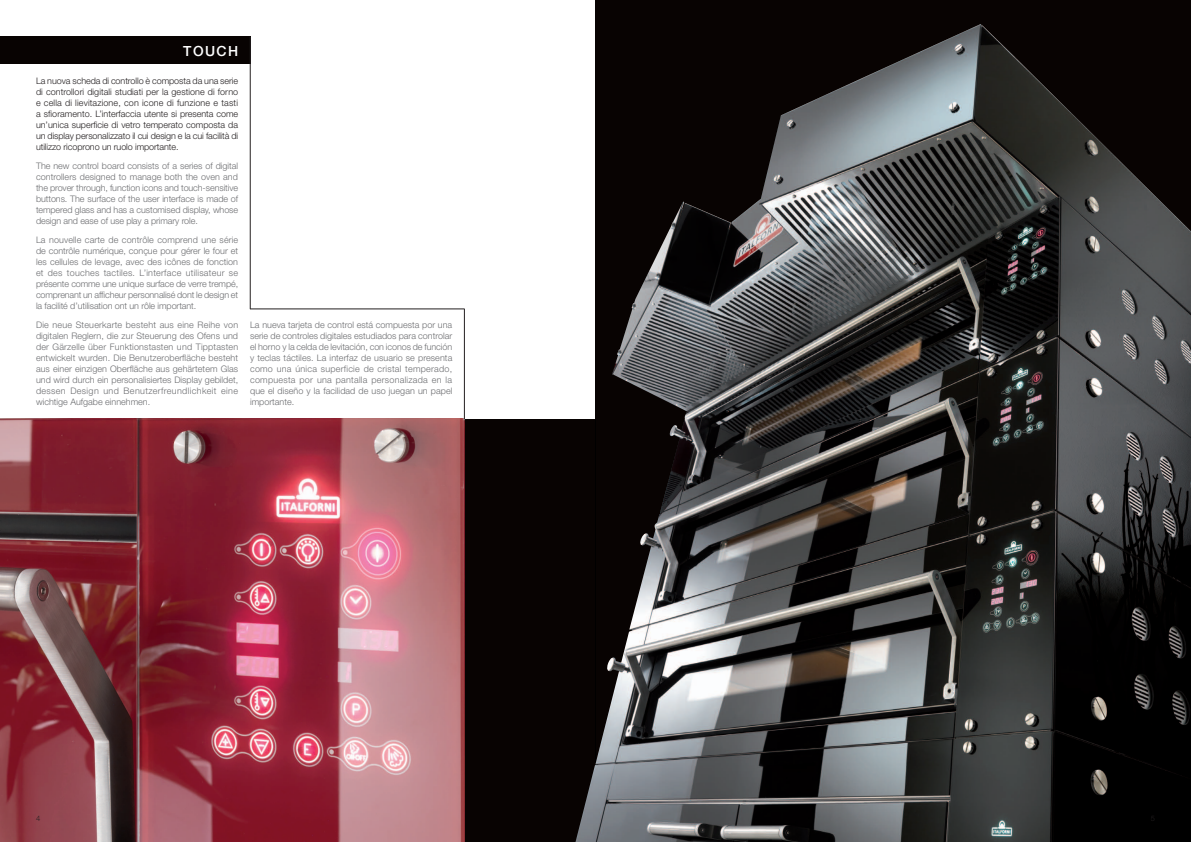
<style>
.page{position:relative;width:1191px;height:842px;background:#fff}
.page>*{position:absolute;margin:0;border:0;box-sizing:border-box;transform-origin:0 0}
.t1{font:500 14px "Helvetica Neue";letter-spacing:.1em;color:#fff}
.t2{font:300 9px/11px "Helvetica Neue";letter-spacing:-.005em;color:#6c6d70;text-align:justify}
.t3{font:300 9px/11px "Helvetica Neue";letter-spacing:-.01em;color:#231f20;text-align:justify}
.t4{font:300 7.5px "Helvetica Neue";color:#231f20}
</style>
<div class="page">
<img style="left:0;top:419px;width:464px;height:423px">
<div style="left:464px;top:419px;width:131px;height:423px;background:#080302"></div>
<div style="left:595px;top:0;width:596px;height:842px;background:#080302"></div>
<img style="left:575px;top:24px;width:616px;height:818px">
<div style="left:0;top:37px;width:250px;height:27px;background:#080302"></div>
<hr style="left:250px;top:309px;width:214px;height:1px;background:#231f20">
<hr style="left:250px;top:37px;width:1px;height:272px;background:#231f20">
<hr style="left:464px;top:309px;width:1px;height:110px;background:#231f20">
<h1 class="t1" style="left:183px;top:43px;width:56px">TOUCH</h1>
<p class="t3" style="left:36px;top:75px;width:204px">La nuova scheda di controllo è composta da una serie di controllori digitali studiati per la gestione di forno e cella di lievitazione, con icone di funzione e tasti a sfioramento. L’interfaccia utente si presenta come un’unica superficie di vetro temperato composta da un display personalizzato il cui design e la cui facilità di utilizzo ricoprono un ruolo importante.</p>
<p class="t2" style="left:36px;top:160px;width:204px">The new control board consists of a series of digital controllers designed to manage both the oven and the prover through, function icons and touch-sensitive buttons. The surface of the user interface is made of tempered glass and has a customised display, whose design and ease of use play a primary role.</p>
<p class="t2" style="left:36px;top:234px;width:204px">La nouvelle carte de contrôle comprend une série de contrôle numérique, conçue pour gérer le four et les cellules de levage, avec des icônes de fonction et des touches tactiles. L’interface utilisateur se présente comme une unique surface de verre trempé, comprenant un afficheur personnalisé dont le design et la facilité d’utilisation ont un rôle important.</p>
<p class="t2" style="left:36px;top:319px;width:204px">Die neue Steuerkarte besteht aus eine Reihe von digitalen Reglern, die zur Steuerung des Ofens und der Gärzelle über Funktionstasten und Tipptasten entwickelt wurden. Die Benutzeroberfläche besteht aus einer einzigen Oberfläche aus gehärtetem Glas und wird durch ein personalisiertes Display gebildet, dessen Design und Benutzerfreundlichkeit eine wichtige Aufgabe einnehmen.</p>
<p class="t2" style="left:250px;top:319px;width:204px">La nueva tarjeta de control está compuesta por una serie de controles digitales estudiados para controlar el horno y la celda de levitación, con iconos de función y teclas táctiles. La interfaz de usuario se presenta como una única superficie de cristal temperado, compuesta por una pantalla personalizada en la que el diseño y la facilidad de uso juegan un papel importante.</p>
<p class="t4" style="left:36px;top:814px;width:6px">4</p>
</div>
